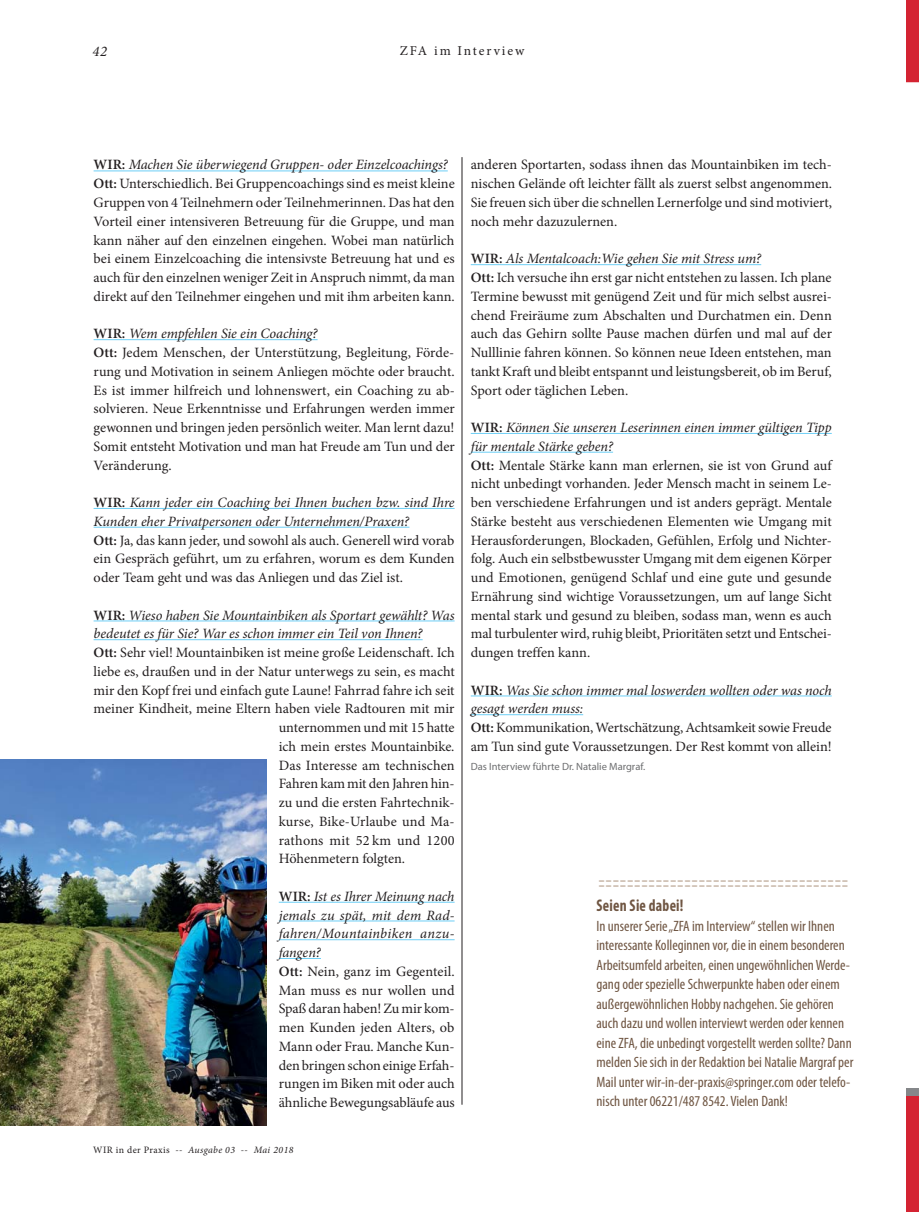
<style>
.page{position:relative;width:919px;height:1212px;background:#fff}
.page>*{position:absolute;margin:0;border:0;box-sizing:border-box;transform-origin:0 0}
.t1{font:700 condensed 16.95px "Myriad Pro";letter-spacing:.015em;color:#6f5542;scale:.9 1}
.t2{font:condensed 15px/19.5px "Myriad Pro";color:#6f5542}
.t3{font:italic 14.7px "Minion Pro";color:#231f20}
.t4{font:14.25px/18.8px "Minion Pro";color:#231f20}
.t5{font:italic 14.25px "Minion Pro";letter-spacing:-.01em;color:#231f20}
.t6{font:13.5px "Minion Pro";letter-spacing:.14em;color:#231f20}
.t7{font:10.5px "Myriad Pro";color:#6d6e70}
.t8{font:700 10.2px "Myriad Pro";color:#6e421b}
.t9{font:italic 9.75px "Minion Pro";letter-spacing:.04em;color:#231f20}
.s1{font-weight:600}
.s2{font-style:italic}
.s3{font-weight:600;font-style:normal}
.s4{font-style:normal}
</style>
<div class="page">
<hr style="left:94px;top:171px;width:354px;height:1px;background:#6dcff6">
<hr style="left:94px;top:339px;width:223px;height:1px;background:#6dcff6">
<hr style="left:94px;top:508px;width:360px;height:1px;background:#6dcff6">
<hr style="left:94px;top:527px;width:315px;height:1px;background:#6dcff6">
<hr style="left:94px;top:621px;width:360px;height:1px;background:#6dcff6">
<hr style="left:94px;top:639px;width:328px;height:1px;background:#6dcff6">
<hr style="left:279px;top:902px;width:175px;height:1px;background:#6dcff6">
<hr style="left:279px;top:920px;width:175px;height:1px;background:#6dcff6">
<hr style="left:279px;top:939px;width:175px;height:1px;background:#6dcff6">
<hr style="left:279px;top:958px;width:42px;height:1px;background:#6dcff6">
<hr style="left:470px;top:264px;width:291px;height:1px;background:#6dcff6">
<hr style="left:470px;top:433px;width:361px;height:1px;background:#6dcff6">
<hr style="left:470px;top:452px;width:143px;height:1px;background:#6dcff6">
<hr style="left:470px;top:695px;width:361px;height:1px;background:#6dcff6">
<hr style="left:470px;top:714px;width:113px;height:1px;background:#6dcff6">
<hr style="left:461px;top:157px;width:1px;height:948px;background:#231f20">
<img style="left:0;top:759px;width:266px;height:367px">
<div style="left:906px;top:1095px;width:12px;height:117px;background:#d42332"></div>
<svg style="left:906px;top:1089px;width:12px;height:6px"></svg>
<svg style="left:906px;top:0;width:12px;height:82px"></svg>
<p class="t3" style="left:92px;top:45px;width:16px">42</p>
<p class="t6" style="left:400px;top:45px;width:126px">ZFA im Interview</p>
<p class="t4" style="left:94px;top:157px;width:363px"><span class="s1">WIR:</span> <span class="s2">Machen Sie überwiegend Gruppen- oder Einzelcoachings?<br></span><span class="s1">Ott:</span> Unterschiedlich. Bei Gruppencoachings sind es meist kleine Gruppen von 4 Teilnehmern oder Teilnehmerinnen. Das hat den Vorteil einer intensiveren Betreuung für die Gruppe, und man kann näher auf den einzelnen eingehen. Wobei man natürlich bei einem Einzelcoaching die intensivste Betreuung hat und es auch für den einzelnen weniger Zeit in Anspruch nimmt, da man direkt auf den Teilnehmer eingehen und mit ihm arbeiten kann.</p>
<p class="t4" style="left:94px;top:326px;width:363px"><span class="s1">WIR:</span> <span class="s2">Wem empfehlen Sie ein Coaching?<br></span><span class="s1">Ott:</span> Jedem Menschen, der Unterstützung, Begleitung, Förde&shy;rung und Motivation in seinem Anliegen möchte oder braucht.<br>Es ist immer hilfreich und lohnenswert, ein Coaching zu ab&shy;solvieren. Neue Erkenntnisse und Erfahrungen werden immer gewonnen und bringen jeden persönlich weiter. Man lernt dazu!<br>Somit entsteht Motivation und man hat Freude am Tun und der Veränderung.</p>
<p class="t4" style="left:94px;top:494px;width:362px"><span class="s1">WIR:</span> <span class="s2">Kann jeder ein Coaching bei Ihnen buchen bzw. sind Ihre Kunden eher Privatpersonen oder Unternehmen/Praxen?<br></span><span class="s1">Ott:</span> Ja, das kann jeder, und sowohl als auch. Generell wird vorab ein Gespräch geführt, um zu erfahren, worum es dem Kunden oder Team geht und was das Anliegen und das Ziel ist.</p>
<p class="t5" style="left:94px;top:609px;width:362px"><span class="s3">WIR:</span> Wieso haben Sie Mountainbiken als Sportart gewählt? Was</p>
<p class="t5" style="left:94px;top:628px;width:330px">bedeutet es für Sie? War es schon immer ein Teil von Ihnen?</p>
<p class="t4" style="left:94px;top:644px;width:362px"><span class="s1">Ott:</span> Sehr viel! Mountainbiken ist meine große Leidenschaft. Ich</p>
<p class="t4" style="left:94px;top:663px;width:362px">liebe es, draußen und in der Natur unterwegs zu sein, es macht</p>
<p class="t4" style="left:94px;top:682px;width:362px">mir den Kopf frei und einfach gute Laune! Fahrrad fahre ich seit</p>
<p class="t4" style="left:94px;top:701px;width:362px">meiner Kindheit, meine Eltern haben viele Radtouren mit mir</p>
<p class="t4" style="left:279px;top:719px;width:177px">unternommen und mit 15 hatte</p>
<p class="t4" style="left:279px;top:738px;width:177px">ich mein erstes Mountainbike.</p>
<p class="t4" style="left:279px;top:757px;width:177px">Das Interesse am technischen</p>
<p class="t4" style="left:279px;top:776px;width:177px">Fahren kam mit den Jahren hin-</p>
<p class="t4" style="left:279px;top:794px;width:177px">zu und die ersten Fahrtechnik-</p>
<p class="t4" style="left:279px;top:813px;width:177px">kurse, Bike-Urlaube und Ma-</p>
<p class="t4" style="left:279px;top:832px;width:177px">rathons mit 52 km und 1200</p>
<p class="t4" style="left:279px;top:851px;width:128px">Höhenmetern folgten.</p>
<p class="t4" style="left:279px;top:888px;width:177px"><span class="s1">WIR:</span> <span class="s2">Ist es Ihrer Meinung nach jemals zu spät, mit dem Rad&shy;fahren/Mountainbiken anzu&shy;fangen?<br></span><span class="s1">Ott:</span> Nein, ganz im Gegenteil.<br>Man muss es nur wollen und<br>Spaß daran haben! Zu mir kom&shy;men Kunden jeden Alters, ob<br>Mann oder Frau. Manche Kun&shy;den bringen schon einige Erfah&shy;rungen im Biken mit oder auch ähnliche Bewegungsabläufe aus</p>
<p class="t9" style="left:93px;top:1146px;width:202px"><span class="s4">WIR in der Praxis</span> -- Ausgabe 03 -- Mai 2018</p>
<p class="t4" style="left:470px;top:157px;width:363px;text-align:justify">anderen Sportarten, sodass ihnen das Mountainbiken im tech&shy;nischen Gelände oft leichter fällt als zuerst selbst angenommen.<br>Sie freuen sich über die schnellen Lernerfolge und sind motiviert, noch mehr dazuzulernen.</p>
<p class="t4" style="left:470px;top:251px;width:363px"><span class="s1">WIR:</span> <span class="s2">Als Mentalcoach:Wie gehen Sie mit Stress um?<br></span><span class="s1">Ott:</span> Ich versuche ihn erst gar nicht entstehen zu lassen. Ich plane Termine bewusst mit genügend Zeit und für mich selbst ausrei&shy;chend Freiräume zum Abschalten und Durchatmen ein. Denn auch das Gehirn sollte Pause machen dürfen und mal auf der Nulllinie fahren können. So können neue Ideen entstehen, man tankt Kraft und bleibt entspannt und leistungsbereit, ob im Beruf, Sport oder täglichen Leben.</p>
<p class="t4" style="left:470px;top:419px;width:362px"><span class="s1">WIR:</span> <span class="s2">Können Sie unseren Leserinnen einen immer gültigen Tipp für mentale Stärke geben?<br></span><span class="s1">Ott:</span> Mentale Stärke kann man erlernen, sie ist von Grund auf nicht unbedingt vorhanden. Jeder Mensch macht in seinem Le&shy;ben verschiedene Erfahrungen und ist anders geprägt. Mentale Stärke besteht aus verschiedenen Elementen wie Umgang mit Herausforderungen, Blockaden, Gefühlen, Erfolg und Nichter&shy;folg. Auch ein selbstbewusster Umgang mit dem eigenen Körper und Emotionen, genügend Schlaf und eine gute und gesunde Ernährung sind wichtige Voraussetzungen, um auf lange Sicht mental stark und gesund zu bleiben, sodass man, wenn es auch mal turbulenter wird, ruhig bleibt, Prioritäten setzt und Entschei&shy;dungen treffen kann.</p>
<p class="t4" style="left:470px;top:682px;width:362px"><span class="s1">WIR:</span> <span class="s2">Was Sie schon immer mal loswerden wollten oder was noch gesagt werden muss:<br></span><span class="s1">Ott:</span> Kommunikation, Wertschätzung, Achtsamkeit sowie Freude am Tun sind gute Voraussetzungen. Der Rest kommt von allein!</p>
<p class="t7" style="left:470px;top:762px;width:176px">Das Interview führte Dr. Natalie Margraf.</p>
<p class="t8" style="left:599px;top:871px;width:250px">_ _ _ _ _ _ _ _ _ _ _ _ _ _ _ _ _ _ _ _ _ _ _ _ _ _ _ _ _ _ _ _ _ _ _</p>
<p class="t8" style="left:599px;top:876px;width:250px">_ _ _ _ _ _ _ _ _ _ _ _ _ _ _ _ _ _ _ _ _ _ _ _ _ _ _ _ _ _ _ _ _ _ _</p>
<p class="t1" style="left:596px;top:899px;width:98px">Seien Sie dabei!</p>
<p class="t2" style="left:596px;top:917px;width:258px">In unserer Serie „ZFA im Interview“ stellen wir Ihnen interessante Kolleginnen vor, die in einem besonderen Arbeitsumfeld arbeiten, einen ungewöhnlichen Werde&shy;gang oder spezielle Schwerpunkte haben oder einem außergewöhnlichen Hobby nachgehen. Sie gehören auch dazu und wollen interviewt werden oder kennen eine ZFA, die unbedingt vorgestellt werden sollte? Dann melden Sie sich in der Redaktion bei Natalie Margraf per Mail unter wir-in-der-praxis@springer.com oder telefo&shy;nisch unter 06221/487 8542. Vielen Dank!</p>
</div>
